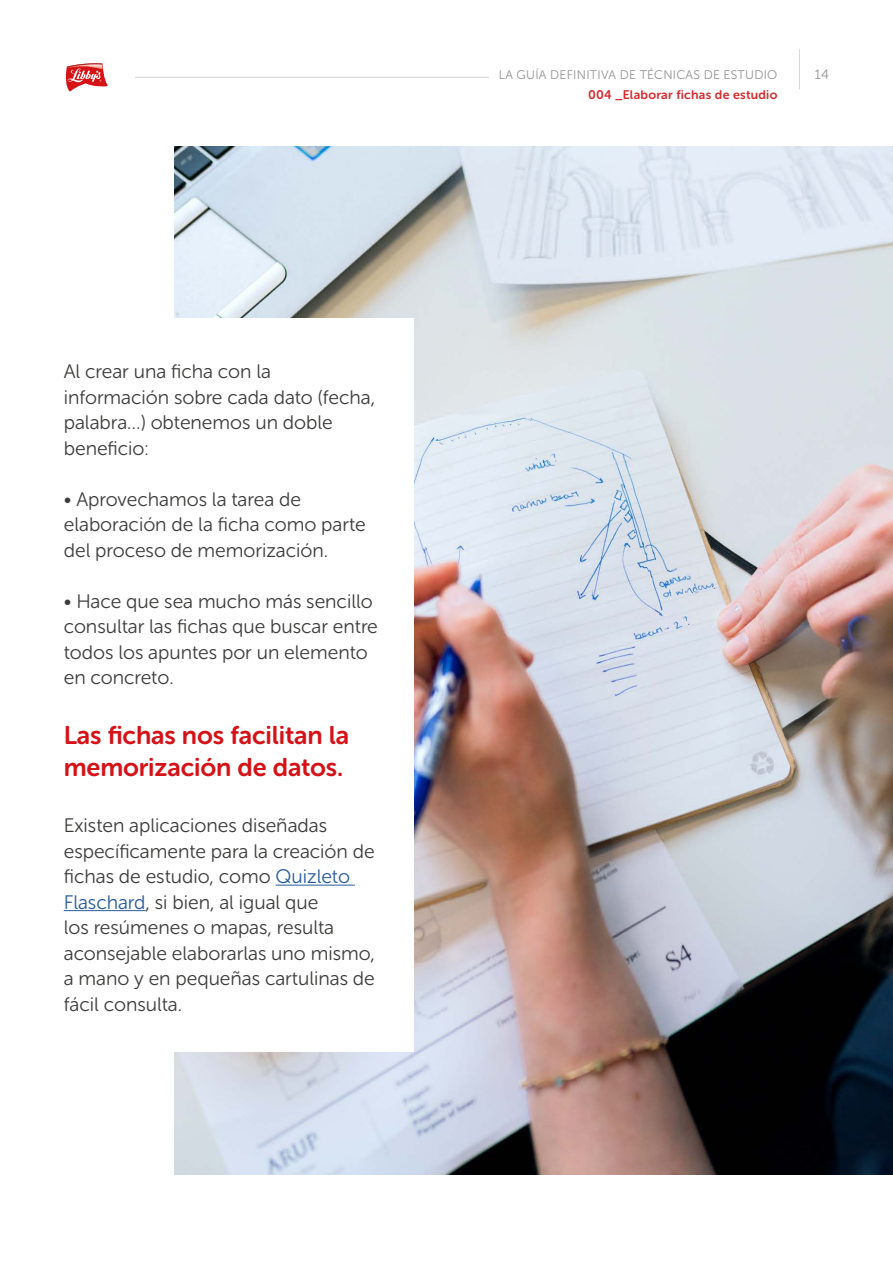
<style>
.page{position:relative;width:893px;height:1263px;background:#fff}
.page>*{position:absolute;margin:0;border:0;box-sizing:border-box;transform-origin:0 0}
.t1{font:25.5px/31.5px "Museo Sans Rounded 700";letter-spacing:-.005em;color:#d41217}
.t2{font:19.5px/25.5px "Museo Sans Rounded 300";color:#3c3c3b}
.t3{font:13.5px "Museo Sans Rounded 300";color:#929292}
.t4{font:12.45px "Museo Sans Rounded 300";letter-spacing:.02em;color:#929292}
.t5{font:12.45px "Museo Sans Rounded 700";letter-spacing:.02em;color:#d82a2e}
.s1{color:#275b9b}
</style>
<div class="page">
<img style="left:174px;top:146px;width:719px;height:1029px">
<div style="left:0;top:319px;width:414px;height:733px;background:#fff"></div>
<hr style="left:276px;top:885px;width:79px;height:1px;background:#275b9b">
<hr style="left:64px;top:910px;width:82px;height:1px;background:#275b9b">
<svg style="left:65px;top:63px;width:43px;height:29px"></svg>
<hr style="left:135px;top:77px;width:354px;height:1px;background:#d6d6d6">
<hr style="left:799px;top:49px;width:1px;height:40px;background:#d6d6d6">
<p class="t2" style="left:64px;top:359px;width:313px">Al crear una ficha con la información sobre cada dato (fecha, palabra…) obtenemos un doble beneficio:</p>
<p class="t2" style="left:64px;top:487px;width:303px">• Aprovechamos la tarea de elaboración de la ficha como parte del proceso de memorización.</p>
<p class="t2" style="left:64px;top:589px;width:316px">• Hace que sea mucho más sencillo consultar las fichas que buscar entre todos los apuntes por un elemento en concreto.</p>
<h1 class="t1" style="left:64px;top:720px;width:287px">Las fichas nos facilitan la memorización de datos.</h1>
<p class="t2" style="left:64px;top:813px;width:313px">Existen aplicaciones diseñadas específicamente para la creación de fichas de estudio, como <span class="s1">Quizleto<br>Flaschard</span>, si bien, al igual que<br>los resúmenes o mapas, resulta aconsejable elaborarlas uno mismo, a mano y en pequeñas cartulinas de fácil consulta.</p>
<p class="t4" style="left:499px;top:68px;width:280px">LA GUÍA DEFINITIVA DE TÉCNICAS DE ESTUDIO</p>
<p class="t3" style="left:815px;top:68px;width:16px">14</p>
<p class="t5" style="left:588px;top:88px;width:191px">004 _Elaborar fichas de estudio</p>
</div>
